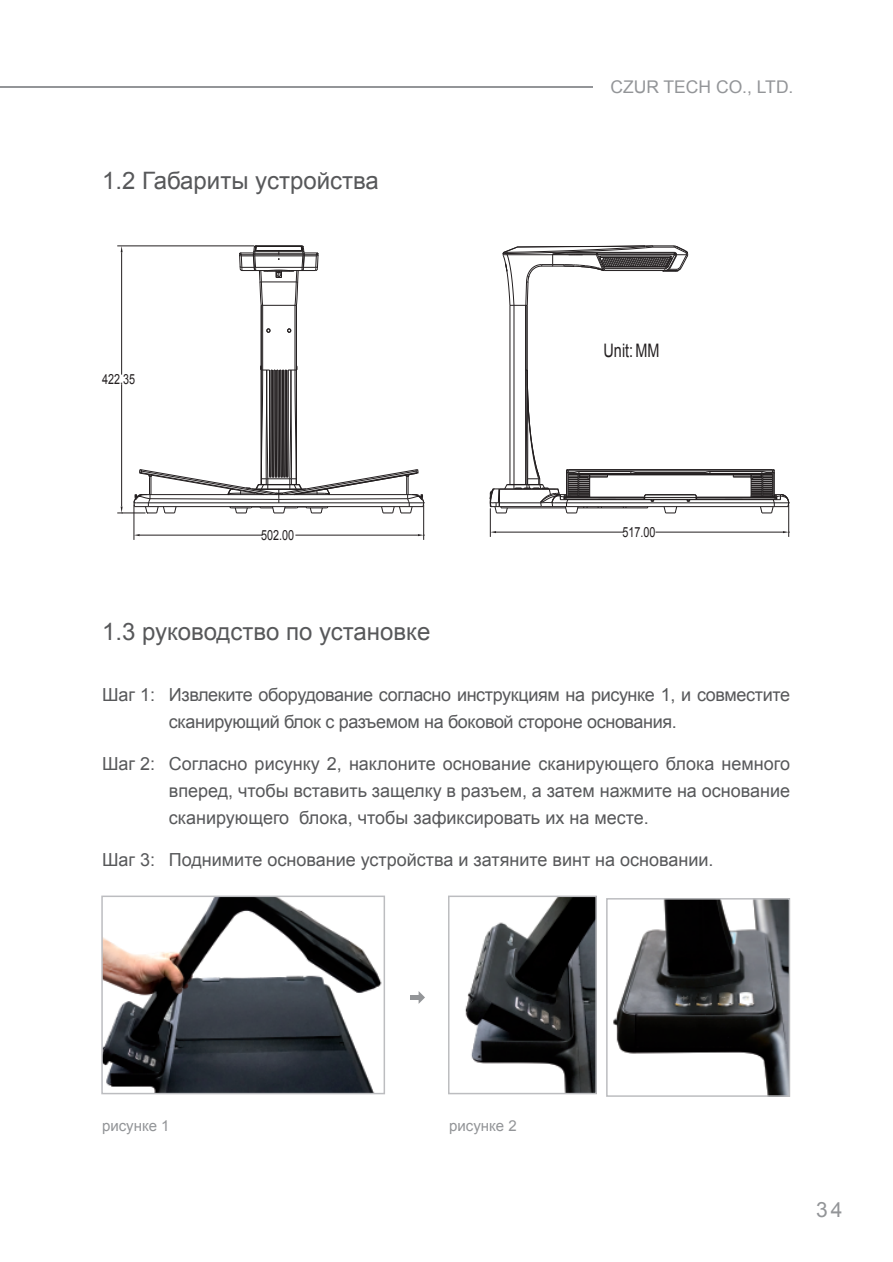
<style>
.page{position:relative;width:893px;height:1262px;background:#fff}
.page>*{position:absolute;margin:0;border:0;box-sizing:border-box;transform-origin:0 0}
.t1{font:24px "Arial";color:#57585a}
.t2{font:21px "Arial";color:#939598}
.t3{font:18.5px "Arial";color:#231f20;scale:.78 1}
.t4{font:18px/27px "Arial";letter-spacing:-.02em;color:#57585a}
.t5{font:18px "Arial";color:#57585a}
.t6{font:17.5px "Arial";color:#939598}
.t7{font:15px "Arial";color:#939598}
.t8{font:14px "Arial";color:#231f20;scale:.78 1}
</style>
<div class="page">
<hr style="left:134px;top:504px;width:1px;height:36px;background:#231f20">
<hr style="left:423px;top:504px;width:1px;height:36px;background:#231f20">
<hr style="left:140px;top:534px;width:122px;height:1px;background:#231f20">
<hr style="left:295px;top:534px;width:123px;height:1px;background:#231f20">
<svg style="left:134px;top:534px;width:6px;height:2px"></svg>
<svg style="left:418px;top:534px;width:7px;height:2px"></svg>
<hr style="left:117px;top:245px;width:137px;height:1px;background:#231f20">
<hr style="left:121px;top:252px;width:1px;height:122px;background:#231f20">
<hr style="left:788px;top:504px;width:1px;height:33px;background:#231f20">
<hr style="left:496px;top:531px;width:127px;height:1px;background:#231f20">
<hr style="left:655px;top:531px;width:128px;height:1px;background:#231f20">
<svg style="left:783px;top:531px;width:7px;height:2px"></svg>
<hr style="left:261px;top:305px;width:1px;height:65px;background:#231f20">
<hr style="left:262px;top:305px;width:1px;height:65px;background:#231f20">
<hr style="left:295px;top:305px;width:1px;height:65px;background:#231f20">
<hr style="left:296px;top:305px;width:1px;height:179px;background:#231f20">
<hr style="left:509px;top:305px;width:1px;height:179px;background:#231f20">
<hr style="left:514px;top:305px;width:1px;height:179px;background:#231f20">
<hr style="left:525px;top:305px;width:1px;height:65px;background:#231f20">
<hr style="left:527px;top:305px;width:1px;height:65px;background:#231f20">
<hr style="left:578px;top:507px;width:70px;height:1px;background:#231f20">
<hr style="left:566px;top:499px;width:208px;height:1px;background:#231f20">
<hr style="left:564px;top:498px;width:80px;height:1px;background:#231f20">
<hr style="left:696px;top:498px;width:80px;height:1px;background:#231f20">
<hr style="left:564px;top:497px;width:213px;height:1px;background:#231f20">
<hr style="left:564px;top:496px;width:80px;height:1px;background:#231f20">
<hr style="left:696px;top:496px;width:80px;height:1px;background:#231f20">
<hr style="left:646px;top:494px;width:49px;height:1px;background:#231f20">
<hr style="left:578px;top:474px;width:185px;height:1px;background:#231f20">
<hr style="left:579px;top:473px;width:52px;height:1px;background:#231f20">
<hr style="left:710px;top:473px;width:52px;height:1px;background:#231f20">
<hr style="left:636px;top:473px;width:69px;height:1px;background:#231f20">
<hr style="left:635px;top:472px;width:71px;height:1px;background:#231f20">
<hr style="left:579px;top:471px;width:52px;height:1px;background:#231f20">
<hr style="left:710px;top:471px;width:52px;height:1px;background:#231f20">
<hr style="left:568px;top:470px;width:204px;height:1px;background:#231f20">
<hr style="left:568px;top:469px;width:204px;height:1px;background:#231f20">
<svg style="left:630px;top:471px;width:7px;height:3px"></svg>
<svg style="left:644px;top:494px;width:13px;height:14px"></svg>
<svg style="left:704px;top:471px;width:7px;height:3px"></svg>
<svg style="left:663px;top:494px;width:34px;height:20px"></svg>
<svg style="left:117px;top:365px;width:308px;height:149px"></svg>
<hr style="left:541px;top:506px;width:247px;height:1px;background:#231f20">
<hr style="left:554px;top:502px;width:235px;height:1px;background:#231f20">
<svg style="left:489px;top:369px;width:127px;height:168px"></svg>
<svg style="left:725px;top:469px;width:65px;height:45px"></svg>
<svg style="left:502px;top:245px;width:186px;height:61px"></svg>
<svg style="left:266px;top:328px;width:4px;height:5px"></svg>
<svg style="left:287px;top:328px;width:4px;height:5px"></svg>
<svg style="left:239px;top:245px;width:80px;height:61px"></svg>
<img style="left:104px;top:898px;width:278px;height:193px">
<div style="left:101px;top:895px;width:284px;height:199px;border:2px solid #bcbdc0"></div>
<img style="left:465px;top:898px;width:129px;height:193px">
<div style="left:448px;top:895px;width:149px;height:199px;border:2px solid #bcbdc0"></div>
<img style="left:613px;top:901px;width:174px;height:192px">
<div style="left:606px;top:898px;width:184px;height:198px;border:2px solid #bcbdc0"></div>
<svg style="left:419px;top:991px;width:6px;height:12px"></svg>
<hr style="left:410px;top:995px;width:11px;height:4px;background:#939598">
<hr style="left:0;top:86px;width:593px;height:2px;background:#939598">
<h1 class="t1" style="left:102px;top:164px;width:278px">1.2 Габариты устройства</h1>
<p class="t8" style="left:102px;top:370px;width:44px">422.35</p>
<p class="t8" style="left:261px;top:525px;width:44px">502.00</p>
<h1 class="t1" style="left:102px;top:615px;width:330px">1.3 руководство по установке</h1>
<p class="t6" style="left:610px;top:75px;width:185px">CZUR TECH CO., LTD.</p>
<p class="t3" style="left:604px;top:339px;width:73px">Unit: MM</p>
<p class="t8" style="left:622px;top:522px;width:44px">517.00</p>
<p class="t4" style="left:102px;top:681px;width:55px">Шаг 1:</p>
<p class="t4" style="left:102px;top:750px;width:55px">Шаг 2:</p>
<p class="t4" style="left:102px;top:846px;width:55px">Шаг 3:</p>
<p class="t4" style="left:169px;top:681px;width:623px">Извлеките оборудование согласно инструкциям на рисунке 1, и совместите сканирующий блок с разъемом на боковой стороне основания.</p>
<p class="t4" style="left:169px;top:750px;width:623px;text-align:justify">Согласно рисунку 2, наклоните основание сканирующего блока немного вперед, чтобы вставить защелку в разъем, а затем нажмите на основание сканирующего блока, чтобы зафиксировать их на месте.</p>
<p class="t5" style="left:169px;top:847px;width:546px">Поднимите основание устройства и затяните винт на основании.</p>
<p class="t7" style="left:102px;top:1116px;width:69px">рисунке 1</p>
<p class="t7" style="left:449px;top:1116px;width:69px">рисунке 2</p>
<p class="t2" style="left:816px;top:1195px;width:28px">34</p>
</div>
